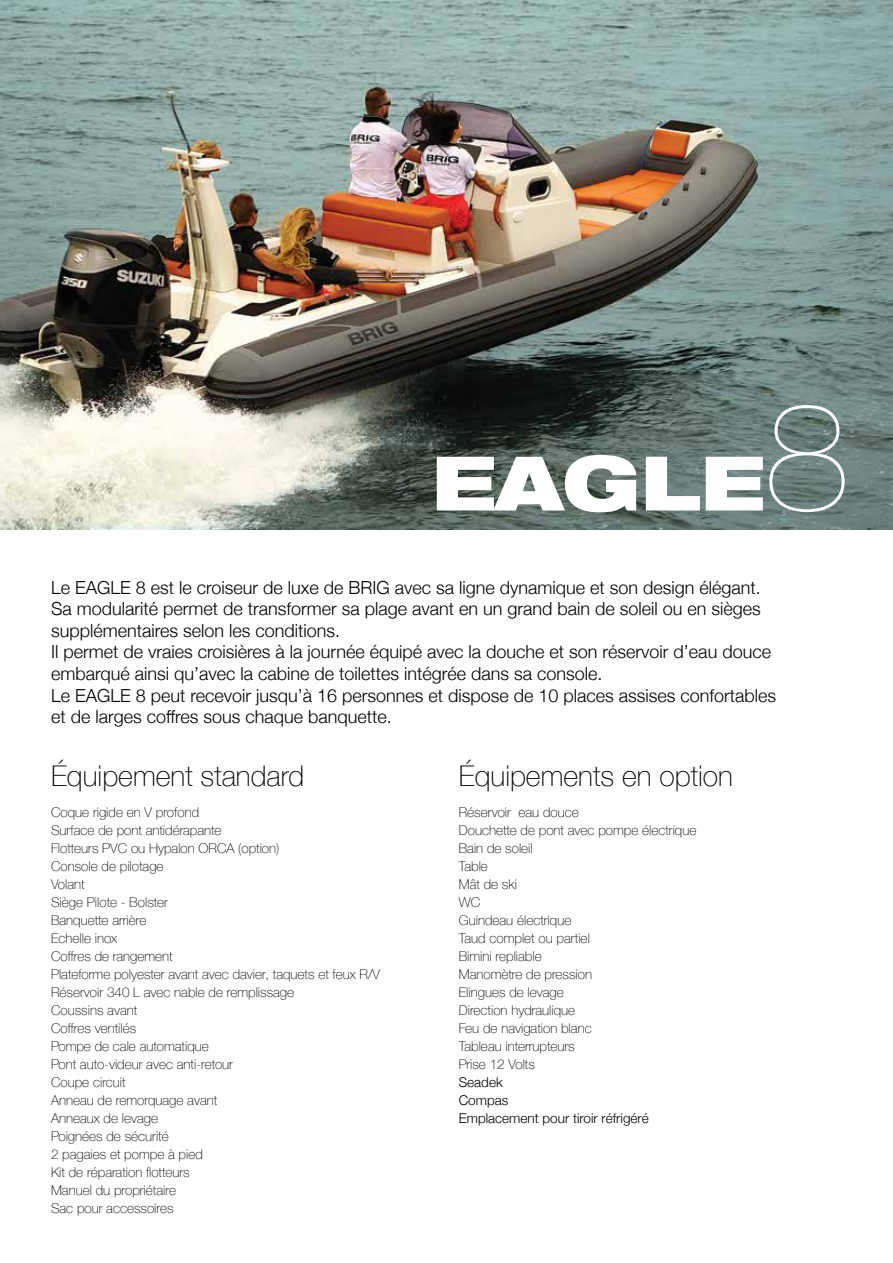
<style>
.page{position:relative;width:893px;height:1263px;background:#fff}
.page>*{position:absolute;margin:0;border:0;box-sizing:border-box;transform-origin:0 0}
.t1{font:900 expanded 75.3px "Helvetica Neue LT Std";color:#fff}
.t2{font:100 28.5px "Helvetica Neue";color:#000}
.t3{font:300 18px/21.6px "Helvetica Neue";color:#000}
.t4{font:100 13.5px/18px "Helvetica Neue";color:#000}
.t5{font:300 13.5px/18px "Helvetica Neue";color:#000}
.s1{font-family:"Helvetica Neue";font-weight:200;font-stretch:normal;font-size:152.4px}
</style>
<div class="page">
<img style="left:0;top:0;width:893px;height:530px">
<hr style="left:892px;top:991px;width:1px;height:272px;background:#dbdbda">
<hr style="left:892px;top:762px;width:1px;height:225px;background:#dbdbda">
<hr style="left:892px;top:533px;width:1px;height:225px;background:#dbdbda">
<h1 class="t1" style="left:432px;top:434px;width:419px">EAGLE<span class="s1">8</span></h1>
<p class="t3" style="left:51px;top:575px;width:727px">Le EAGLE 8 est le croiseur de luxe de BRIG avec sa ligne dynamique et son design élégant.<br>Sa modularité permet de transformer sa plage avant en un grand bain de soleil ou en sièges supplémentaires selon les conditions.<br>Il permet de vraies croisières à la journée équipé avec la douche et son réservoir d’eau douce embarqué ainsi qu’avec la cabine de toilettes intégrée dans sa console.<br>Le EAGLE 8 peut recevoir jusqu’à 16 personnes et dispose de 10 places assises confortables et de larges coffres sous chaque banquette.</p>
<h2 class="t2" style="left:51px;top:754px;width:255px">Équipement standard</h2>
<p class="t4" style="left:51px;top:803px;width:331px">Coque rigide en V profond<br>Surface de pont antidérapante<br>Flotteurs PVC ou Hypalon ORCA (option)<br>Console de pilotage<br>Volant<br>Siège Pilote - Bolster<br>Banquette arrière<br>Echelle inox<br>Coffres de rangement<br>Plateforme polyester avant avec davier, taquets et feux R/V<br>Réservoir 340 L avec nable de remplissage<br>Coussins avant<br>Coffres ventilés<br>Pompe de cale automatique<br>Pont auto-videur avec anti-retour<br>Coupe circuit<br>Anneau de remorquage avant<br>Anneaux de levage<br>Poignées de sécurité<br>2 pagaies et pompe à pied<br>Kit de réparation flotteurs<br>Manuel du propriétaire<br>Sac pour accessoires</p>
<h2 class="t2" style="left:459px;top:754px;width:276px">Équipements en option</h2>
<p class="t4" style="left:459px;top:803px;width:239px">Réservoir eau douce<br>Douchette de pont avec pompe électrique<br>Bain de soleil<br>Table<br>Mât de ski<br>WC<br>Guindeau électrique<br>Taud complet ou partiel<br>Bimini repliable<br>Manomètre de pression<br>Elingues de levage<br>Direction hydraulique<br>Feu de navigation blanc<br>Tableau interrupteurs<br>Prise 12 Volts</p>
<p class="t5" style="left:459px;top:1072px;width:192px">Seadek<br>Compas<br>Emplacement pour tiroir réfrigéré</p>
</div>
